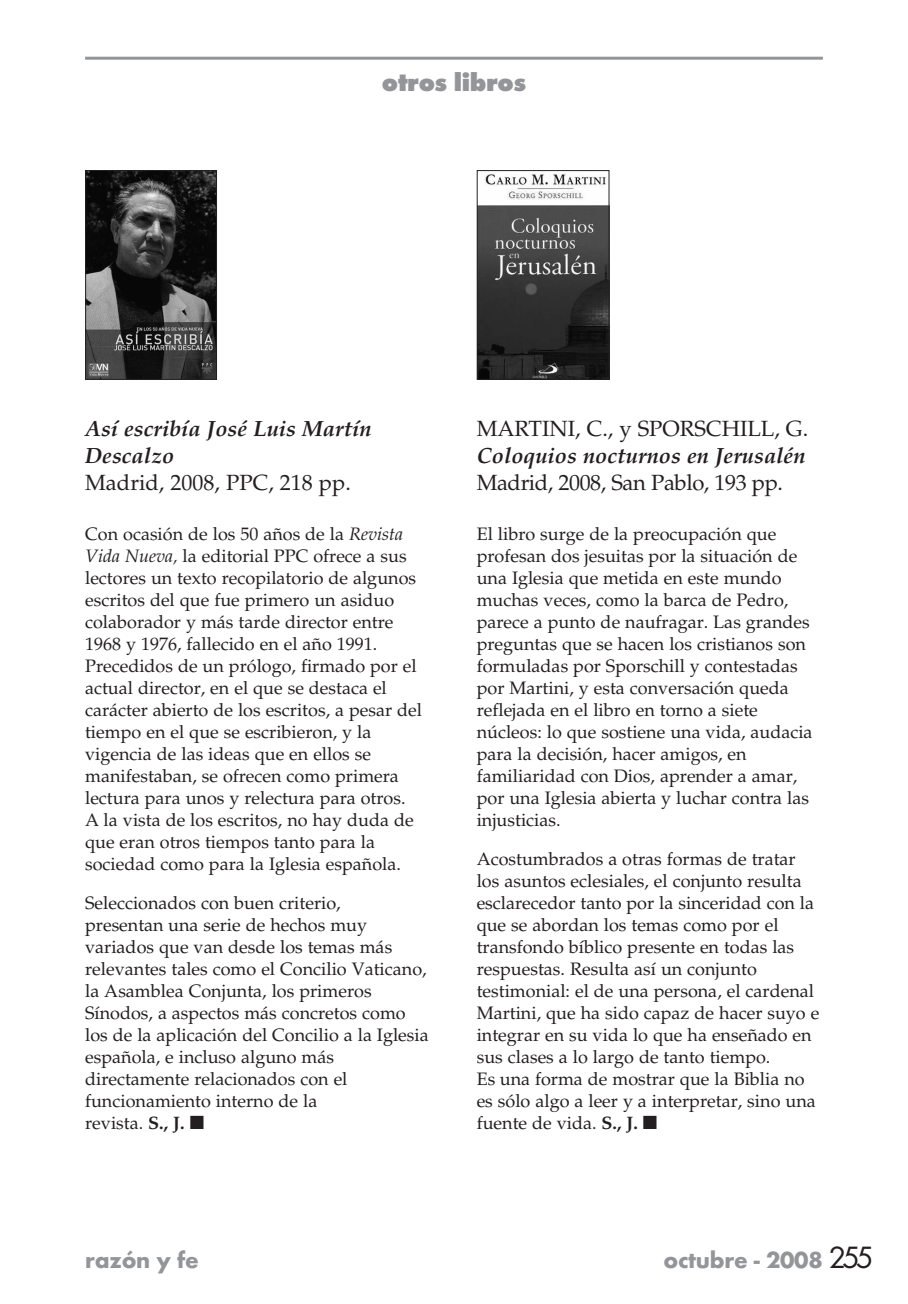
<style>
.page{position:relative;width:908px;height:1304px;background:#fff}
.page>*{position:absolute;margin:0;border:0;box-sizing:border-box;transform-origin:0 0}
.t1{font:800 26px "Futura T";letter-spacing:-.015em;color:#939598}
.t2{font:700 24px "Futura T";letter-spacing:-.01em;color:#939598}
.t3{font:italic 700 22px/27px "Palatino";color:#231f20}
.t4{font:22px "Palatino";color:#231f20}
.t5{font:22px "Palatino";letter-spacing:-.02em;color:#231f20}
.t6{font:18px/22px "Palatino";color:#231f20}
.s1{font-style:italic}
.s2{font-weight:700}
.s3{font-weight:400;font-size:32px;color:#231f20}
</style>
<div class="page">
<hr style="left:85px;top:57px;width:737px;height:3px;background:#939598">
<img style="left:87px;top:172px;width:128px;height:206px">
<div style="left:85px;top:170px;width:132px;height:210px;border:1px solid #231f20"></div>
<img style="left:478px;top:174px;width:129px;height:204px">
<div style="left:476px;top:170px;width:133px;height:210px;border:1px solid #231f20"></div>
<h1 class="t1" style="left:382px;top:72px;width:145px">otros libros</h1>
<p class="t3" style="left:85px;top:417px;width:288px">Así escribía José Luis Martín<br>Descalzo</p>
<p class="t4" style="left:85px;top:473px;width:267px">Madrid, 2008, PPC, 218 pp.</p>
<p class="t6" style="left:85px;top:525px;width:338px">Con ocasión de los 50 años de la <span class="s1">Revista Vida Nueva,</span> la editorial PPC ofrece a sus lectores un texto recopilatorio de algunos escritos del que fue primero un asiduo colaborador y más tarde director entre 1968 y 1976, fallecido en el año 1991.<br>Precedidos de un prólogo, firmado por el actual director, en el que se destaca el carácter abierto de los escritos, a pesar del tiempo en el que se escribieron, y la vigencia de las ideas que en ellos se manifestaban, se ofrecen como primera lectura para unos y relectura para otros.<br>A la vista de los escritos, no hay duda de que eran otros tiempos tanto para la sociedad como para la Iglesia española.</p>
<p class="t6" style="left:85px;top:894px;width:345px">Seleccionados con buen criterio,<br>presentan una serie de hechos muy variados que van desde los temas más relevantes tales como el Concilio Vaticano, la Asamblea Conjunta, los primeros Sínodos, a aspectos más concretos como los de la aplicación del Concilio a la Iglesia española, e incluso alguno más directamente relacionados con el funcionamiento interno de la<br>revista. <span class="s2">S., J.</span> ■</p>
<p class="t4" style="left:476px;top:420px;width:333px">MARTINI, C., y SPORSCHILL, G.</p>
<p class="t3" style="left:476px;top:444px;width:330px">Coloquios nocturnos en Jerusalén</p>
<p class="t5" style="left:476px;top:474px;width:308px">Madrid, 2008, San Pablo, 193 pp.</p>
<p class="t6" style="left:476px;top:525px;width:337px">El libro surge de la preocupación que profesan dos jesuitas por la situación de una Iglesia que metida en este mundo muchas veces, como la barca de Pedro, parece a punto de naufragar. Las grandes preguntas que se hacen los cristianos son formuladas por Sporschill y contestadas por Martini, y esta conversación queda reflejada en el libro en torno a siete núcleos: lo que sostiene una vida, audacia para la decisión, hacer amigos, en familiaridad con Dios, aprender a amar, por una Iglesia abierta y luchar contra las injusticias.</p>
<p class="t6" style="left:476px;top:850px;width:344px">Acostumbrados a otras formas de tratar los asuntos eclesiales, el conjunto resulta esclarecedor tanto por la sinceridad con la que se abordan los temas como por el transfondo bíblico presente en todas las respuestas. Resulta así un conjunto testimonial: el de una persona, el cardenal Martini, que ha sido capaz de hacer suyo e integrar en su vida lo que ha enseñado en sus clases a lo largo de tanto tiempo.<br>Es una forma de mostrar que la Biblia no es sólo algo a leer y a interpretar, sino una fuente de vida. <span class="s2">S., J.</span> ■</p>
<h2 class="t2" style="left:85px;top:1246px;width:115px">razón y fe</h2>
<h2 class="t2" style="left:663px;top:1246px;width:212px">octubre - 2008 <span class="s3">255</span></h2>
</div>
